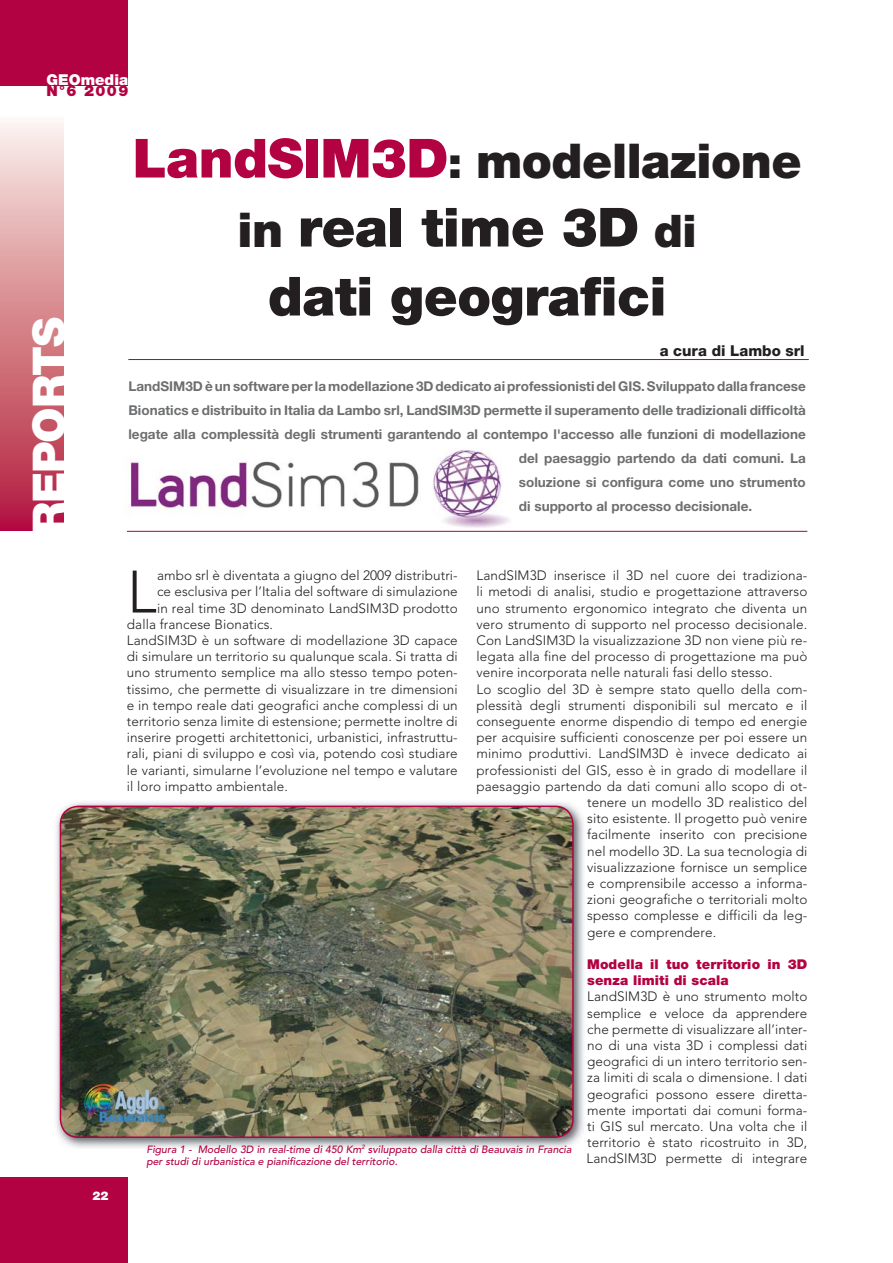
<style>
.page{position:relative;width:893px;height:1263px;background:#fff}
.page>*{position:absolute;margin:0;border:0;box-sizing:border-box;transform-origin:0 0}
.t1{font:300 59.25px "Avenir";color:#231f20}
.t2{font:900 54px/69px "Helvetica Neue";letter-spacing:-.01em;color:#231f20;text-align:center}
.t3{font:900 48px "Helvetica Neue";letter-spacing:-.01em;color:#231f20}
.t4{font:900 44.7px "Helvetica Neue";letter-spacing:-.025em;color:#fff}
.t5{font:800 15px "Helvetica Neue";color:#231f20}
.t6{font:900 15px "Helvetica Neue";color:#fff}
.t7{font:900 15px "Helvetica Neue";color:#b30242}
.t8{font:300 13.5px/16.2px "Avenir";letter-spacing:.005em;color:#231f20;text-align:justify}
.t9{font:700 13.5px "Helvetica Neue";color:#6d6e70}
.t10{font:900 13.5px/16.2px "Helvetica Neue";letter-spacing:.005em;color:#b30242}
.t11{font:900 12px "Helvetica Neue";color:#fff}
.t12{font:italic 500 10.5px/12.6px "Avenir";color:#b30242}
.s1{font-size:54px;color:#b30242}
.s2{font-size:43.5px}
.s3{font-size:48px}
.s4{font-size:45px}
</style>
<div class="page">
<div style="left:0;top:0;width:128px;height:85px;background:#b30242"></div>
<div style="left:0;top:115px;width:64px;height:416px;background:linear-gradient(to bottom,#fbf4e9,#b21737)"></div>
<div style="left:0;top:1178px;width:128px;height:85px;background:#b30242"></div>
<hr style="left:128px;top:359px;width:681px;height:1px;background:#b30242">
<hr style="left:127px;top:531px;width:680px;height:1px;background:#b30242">
<img style="left:130px;top:449px;width:379px;height:79px">
<img style="left:56px;top:802px;width:528px;height:346px">
<img style="left:60px;top:806px;width:513px;height:331px;border-radius:18px">
<div style="left:60px;top:806px;width:514px;height:332px;border:2px solid #b30242;border-radius:18px"></div>
<p class="t6" style="left:47px;top:74px;width:83px">GEOmedia</p>
<p class="t7" style="left:46px;top:85px;width:83px">N°6 2009</p>
<h3 class="t4" style="left:33px;top:535px;width:219px;rotate:-90deg">REPORTS</h3>
<h3 class="t3" style="left:133px;top:143px;width:670px"><span class="s1">LandSIM3D</span><span class="s2">:</span> modellazione</h3>
<h2 class="t2" style="left:238px;top:197px;width:460px"><span class="s3">in</span> real time 3D <span class="s4">di </span>dati geografici</h2>
<p class="t5" style="left:660px;top:345px;width:147px">a cura di Lambo srl</p>
<p class="t9" style="left:128px;top:381px;width:679px">LandSIM3D è un software per la modellazione 3D dedicato ai professionisti del GIS. Sviluppato dalla francese</p>
<p class="t9" style="left:128px;top:405px;width:679px">Bionatics e distribuito in Italia da Lambo srl, LandSIM3D permette il superamento delle tradizionali difficoltà</p>
<p class="t9" style="left:128px;top:429px;width:679px">legate alla complessità degli strumenti garantendo al contempo l'accesso alle funzioni di modellazione</p>
<p class="t9" style="left:519px;top:453px;width:288px">del paesaggio partendo da dati comuni. La</p>
<p class="t9" style="left:519px;top:477px;width:288px">soluzione si configura come uno strumento</p>
<p class="t9" style="left:519px;top:501px;width:235px">di supporto al processo decisionale.</p>
<p class="t11" style="left:92px;top:1191px;width:18px">22</p>
<p class="t8" style="left:476px;top:568px;width:332px">LandSIM3D inserisce il 3D nel cuore dei tradiziona-</p>
<p class="t8" style="left:476px;top:585px;width:332px">li metodi di analisi, studio e progettazione attraverso</p>
<p class="t8" style="left:476px;top:601px;width:332px">uno strumento ergonomico integrato che diventa un</p>
<p class="t8" style="left:476px;top:617px;width:332px">vero strumento di supporto nel processo decisionale.</p>
<p class="t8" style="left:476px;top:633px;width:332px">Con LandSIM3D la visualizzazione 3D non viene più re-</p>
<p class="t8" style="left:476px;top:649px;width:332px">legata alla fine del processo di progettazione ma può</p>
<p class="t8" style="left:476px;top:666px;width:297px">venire incorporata nelle naturali fasi dello stesso.</p>
<p class="t8" style="left:476px;top:682px;width:332px">Lo scoglio del 3D è sempre stato quello della com-</p>
<p class="t8" style="left:476px;top:698px;width:332px">plessità degli strumenti disponibili sul mercato e il</p>
<p class="t8" style="left:476px;top:714px;width:332px">conseguente enorme dispendio di tempo ed energie</p>
<p class="t8" style="left:476px;top:730px;width:332px">per acquisire sufficienti conoscenze per poi essere un</p>
<p class="t8" style="left:476px;top:747px;width:332px">minimo produttivi. LandSIM3D è invece dedicato ai</p>
<p class="t8" style="left:476px;top:763px;width:332px">professionisti del GIS, esso è in grado di modellare il</p>
<p class="t8" style="left:476px;top:779px;width:332px">paesaggio partendo da dati comuni allo scopo di ot-</p>
<p class="t8" style="left:587px;top:795px;width:222px">tenere un modello 3D realistico del</p>
<p class="t8" style="left:587px;top:811px;width:222px">sito esistente. Il progetto può venire</p>
<p class="t8" style="left:587px;top:828px;width:222px">facilmente inserito con precisione</p>
<p class="t8" style="left:587px;top:844px;width:222px">nel modello 3D. La sua tecnologia di</p>
<p class="t8" style="left:587px;top:860px;width:222px">visualizzazione fornisce un semplice</p>
<p class="t8" style="left:587px;top:876px;width:222px">e comprensibile accesso a informa-</p>
<p class="t8" style="left:587px;top:892px;width:222px">zioni geografiche o territoriali molto</p>
<p class="t8" style="left:587px;top:909px;width:222px">spesso complesse e difficili da leg-</p>
<p class="t8" style="left:587px;top:925px;width:131px">gere e comprendere.</p>
<p class="t10" style="left:587px;top:957px;width:222px">Modella il tuo territorio in 3D senza limiti di scala</p>
<p class="t8" style="left:586px;top:990px;width:222px">LandSIM3D è uno strumento molto semplice e veloce da apprendere che permette di visualizzare all’inter&shy;no di una vista 3D i complessi dati geografici di un intero territorio sen&shy;za limiti di scala o dimensione. I dati geografici possono essere diretta&shy;mente importati dai comuni forma&shy;ti GIS sul mercato. Una volta che il territorio è stato ricostruito in 3D, LandSIM3D permette di integrare</p>
<h1 class="t1" style="left:127px;top:568px;width:31px">L</h1>
<p class="t8" style="left:157px;top:568px;width:302px">ambo srl è diventata a giugno del 2009 distributri-</p>
<p class="t8" style="left:157px;top:585px;width:302px">ce esclusiva per l’Italia del software di simulazione</p>
<p class="t8" style="left:157px;top:601px;width:302px">in real time 3D denominato LandSIM3D prodotto</p>
<p class="t8" style="left:127px;top:617px;width:148px">dalla francese Bionatics.</p>
<p class="t8" style="left:127px;top:633px;width:332px">LandSIM3D è un software di modellazione 3D capace</p>
<p class="t8" style="left:127px;top:649px;width:332px">di simulare un territorio su qualunque scala. Si tratta di</p>
<p class="t8" style="left:127px;top:666px;width:332px">uno strumento semplice ma allo stesso tempo poten-</p>
<p class="t8" style="left:127px;top:682px;width:332px">tissimo, che permette di visualizzare in tre dimensioni</p>
<p class="t8" style="left:127px;top:698px;width:332px">e in tempo reale dati geografici anche complessi di un</p>
<p class="t8" style="left:127px;top:714px;width:332px">territorio senza limite di estensione; permette inoltre di</p>
<p class="t8" style="left:127px;top:730px;width:332px">inserire progetti architettonici, urbanistici, infrastruttu-</p>
<p class="t8" style="left:127px;top:747px;width:332px">rali, piani di sviluppo e così via, potendo così studiare</p>
<p class="t8" style="left:127px;top:763px;width:332px">le varianti, simularne l’evoluzione nel tempo e valutare</p>
<p class="t8" style="left:127px;top:779px;width:163px">il loro impatto ambientale.</p>
<p class="t12" style="left:146px;top:1144px;width:427px">Figura 1 - Modello 3D in real-time di 450 Km<sup>2</sup> sviluppato dalla città di Beauvais in Francia per studi di urbanistica e pianificazione del territorio.</p>
</div>
